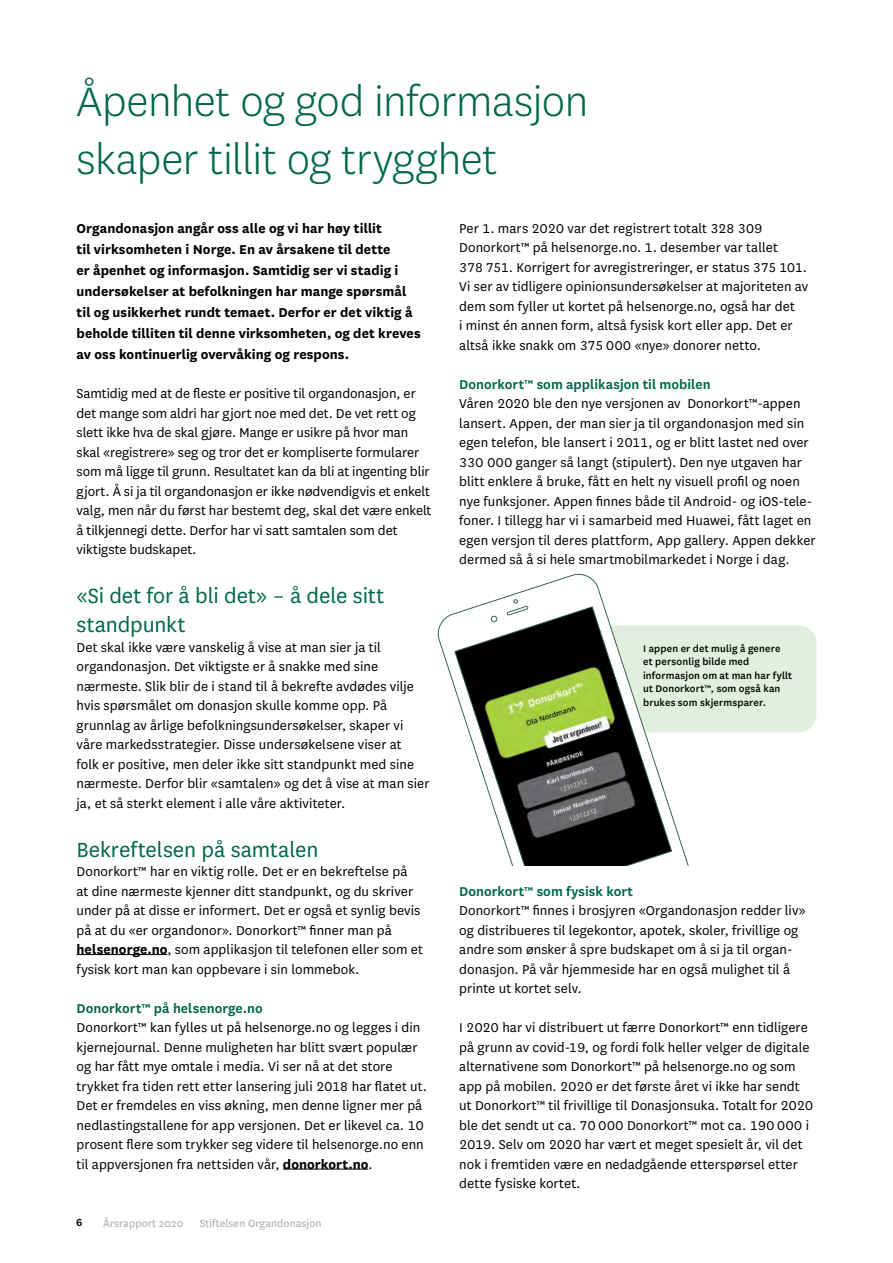
<style>
.page{position:relative;width:893px;height:1263px;background:#fff}
.page>*{position:absolute;margin:0;border:0;box-sizing:border-box;transform-origin:0 0}
.t1{font:300 48px/58.5px "National";letter-spacing:-.01em;color:#00674c}
.t2{font:24px/29.2px "National";letter-spacing:-.005em;color:#00674c}
.t3{font:15px/19.5px "National";letter-spacing:.005em;color:#000}
.t4{font:700 15px/21px "National";letter-spacing:.005em;color:#000}
.t5{font:600 15px "National";letter-spacing:.005em;color:#00674c}
.t6{font:12px "National";color:#b3b2b2}
.t7{font:600 12px "National";color:#000}
.t8{font:500 11.25px/13.5px "National";letter-spacing:.015em;color:#000}
.s1{font-weight:700}
</style>
<div class="page">
<div style="left:574px;top:625px;width:242px;height:107px;background:#e1efde;border-radius:18px"></div>
<svg style="left:437px;top:573px;width:255px;height:298px"></svg>
<svg style="left:454px;top:606px;width:218px;height:265px"></svg>
<div style="left:643px;top:639px;width:158px;height:69px;background:#e1efde"></div>
<div style="left:459px;top:866px;width:230px;height:93px;background:#fff"></div>
<hr style="left:77px;top:954px;width:90px;height:1px;background:#000">
<hr style="left:283px;top:1169px;width:85px;height:1px;background:#000">
<h1 class="t1" style="left:77px;top:70px;width:513px">Åpenhet og god informasjon skaper tillit og trygghet</h1>
<p class="t4" style="left:77px;top:216px;width:346px">Organdonasjon angår oss alle og vi har høy tillit<br>til virksomheten i Norge. En av årsakene til dette<br>er åpenhet og informasjon. Samtidig ser vi stadig i undersøkelser at befolkningen har mange spørsmål til og usikkerhet rundt temaet. Derfor er det viktig å beholde tilliten til denne virksomheten, og det kreves av oss kontinuerlig overvåking og respons.</p>
<p class="t3" style="left:77px;top:383px;width:356px">Samtidig med at de fleste er positive til organdonasjon, er det mange som aldri har gjort noe med det. De vet rett og slett ikke hva de skal gjøre. Mange er usikre på hvor man skal «registrere» seg og tror det er kompliserte formularer som må ligge til grunn. Resultatet kan da bli at ingenting blir gjort. Å si ja til organdonasjon er ikke nødvendigvis et enkelt valg, men når du først har bestemt deg, skal det være enkelt å tilkjennegi dette. Derfor har vi satt samtalen som det viktigste budskapet.</p>
<h2 class="t2" style="left:77px;top:580px;width:309px">«Si det for å bli det» – å dele sitt standpunkt</h2>
<p class="t3" style="left:77px;top:637px;width:354px">Det skal ikke være vanskelig å vise at man sier ja til organdonasjon. Det viktigste er å snakke med sine nærmeste. Slik blir de i stand til å bekrefte avdødes vilje hvis spørsmålet om donasjon skulle komme opp. På grunnlag av årlige befolkningsundersøkelser, skaper vi våre markedsstrategier. Disse undersøkelsene viser at<br>folk er positive, men deler ikke sitt standpunkt med sine nærmeste. Derfor blir «samtalen» og det å vise at man sier ja, et så sterkt element i alle våre aktiviteter.</p>
<h2 class="t2" style="left:77px;top:834px;width:243px">Bekreftelsen på samtalen</h2>
<p class="t3" style="left:77px;top:861px;width:348px">Donorkort™ har en viktig rolle. Det er en bekreftelse på at dine nærmeste kjenner ditt standpunkt, og du skriver under på at disse er informert. Det er også et synlig bevis på at du «er organdonor». Donorkort™ finner man på <span class="s1">helsenorge.no</span>, som applikasjon til telefonen eller som et fysisk kort man kan oppbevare i sin lommebok.</p>
<p class="t5" style="left:77px;top:998px;width:188px">Donorkort™ på helsenorge.no</p>
<p class="t3" style="left:77px;top:1017px;width:352px">Donorkort™ kan fylles ut på helsenorge.no og legges i din kjernejournal. Denne muligheten har blitt svært populær og har fått mye omtale i media. Vi ser nå at det store trykket fra tiden rett etter lansering juli 2018 har flatet ut.<br>Det er fremdeles en viss økning, men denne ligner mer på nedlastingstallene for app versjonen. Det er likevel ca. 10 prosent flere som trykker seg videre til helsenorge.no enn til appversjonen fra nettsiden vår, <span class="s1">donorkort.no</span>.</p>
<p class="t3" style="left:459px;top:218px;width:350px">Per 1. mars 2020 var det registrert totalt 328 309<br>Donorkort™ på helsenorge.no. 1. desember var tallet<br>378 751. Korrigert for avregistreringer, er status 375 101.<br>Vi ser av tidligere opinionsundersøkelser at majoriteten av dem som fyller ut kortet på helsenorge.no, også har det<br>i minst én annen form, altså fysisk kort eller app. Det er altså ikke snakk om 375 000 «nye» donorer netto.</p>
<p class="t5" style="left:459px;top:374px;width:253px">Donorkort™ som applikasjon til mobilen</p>
<p class="t3" style="left:459px;top:393px;width:358px">Våren 2020 ble den nye versjonen av Donorkort™-appen lansert. Appen, der man sier ja til organdonasjon med sin egen telefon, ble lansert i 2011, og er blitt lastet ned over 330 000 ganger så langt (stipulert). Den nye utgaven har blitt enklere å bruke, fått en helt ny visuell profil og noen nye funksjoner. Appen finnes både til Android- og iOS-tele&shy;foner. I tillegg har vi i samarbeid med Huawei, fått laget en egen versjon til deres plattform, App gallery. Appen dekker dermed så å si hele smartmobilmarkedet i Norge i dag.</p>
<p class="t8" style="left:643px;top:641px;width:151px">I appen er det mulig å genere et personlig bilde med informasjon om at man har fyllt ut Donorkort™, som også kan brukes som skjermsparer.</p>
<p class="t5" style="left:459px;top:881px;width:175px">Donorkort™ som fysisk kort</p>
<p class="t3" style="left:459px;top:900px;width:348px">Donorkort™ finnes i brosjyren «Organdonasjon redder liv» og distribueres til legekontor, apotek, skoler, frivillige og andre som ønsker å spre budskapet om å si ja til organ&shy;donasjon. På vår hjemmeside har en også mulighet til å printe ut kortet selv.</p>
<p class="t3" style="left:459px;top:1017px;width:356px">I 2020 har vi distribuert ut færre Donorkort™ enn tidligere på grunn av covid-19, og fordi folk heller velger de digitale alternativene som Donorkort™ på helsenorge.no og som app på mobilen. 2020 er det første året vi ikke har sendt ut Donorkort™ til frivillige til Donasjonsuka. Totalt for 2020 ble det sendt ut ca. 70 000 Donorkort™ mot ca. 190 000 i 2019. Selv om 2020 har vært et meget spesielt år, vil det nok i fremtiden være en nedadgående etterspørsel etter dette fysiske kortet.</p>
<p class="t7" style="left:76px;top:1214px;width:8px">6</p>
<p class="t6" style="left:103px;top:1215px;width:82px">Årsrapport 2020</p>
<p class="t6" style="left:200px;top:1215px;width:123px">Stiftelsen Organdonasjon</p>
</div>
